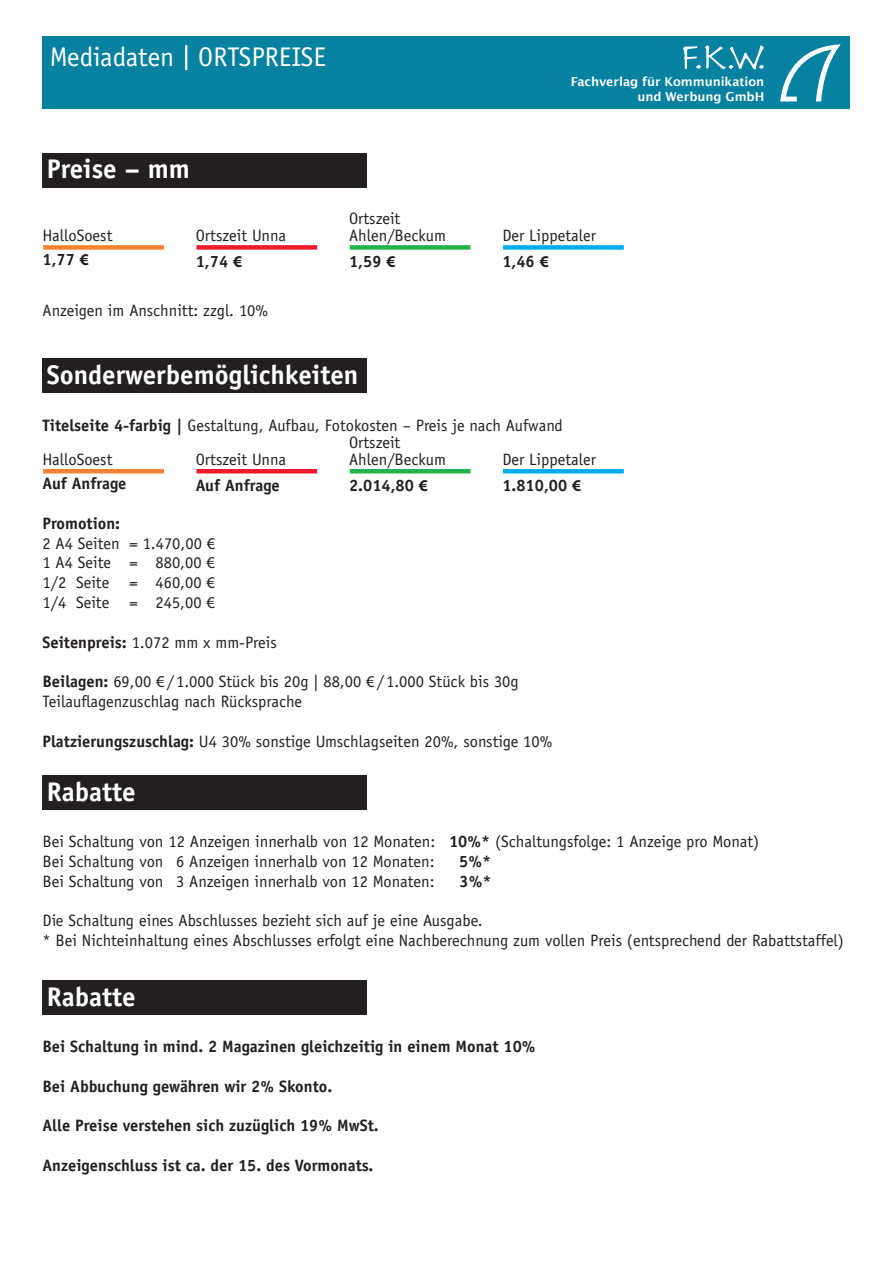
<style>
.page{position:relative;width:893px;height:1263px;background:#fff}
.page>*{position:absolute;margin:0;border:0;box-sizing:border-box;transform-origin:0 0}
.t1{font:700 27px "Officina Sans";color:#fff}
.t2{font:27px "Officina Sans";color:#fff}
.t3{font:16.5px/19.8px "Officina Sans";color:#231f20}
.t4{font:700 16.5px "Officina Sans";color:#231f20}
.t5{font:600 12.3px/14.7px "Lucida Sans";letter-spacing:-.005em;color:#fff;text-align:right}
.s1{font-family:"Myriad Pro"}
.s2{font-weight:700}
</style>
<div class="page">
<div style="left:43px;top:36px;width:807px;height:73px;background:#0681a0"></div>
<hr style="left:185px;top:45px;width:2px;height:25px;background:#fff">
<svg style="left:780px;top:44px;width:61px;height:57px"></svg>
<svg style="left:683px;top:45px;width:81px;height:24px"></svg>
<div style="left:43px;top:153px;width:324px;height:34px;background:#231f20"></div>
<div style="left:43px;top:358px;width:324px;height:34px;background:#231f20"></div>
<div style="left:43px;top:776px;width:324px;height:34px;background:#231f20"></div>
<div style="left:43px;top:981px;width:324px;height:34px;background:#231f20"></div>
<div style="left:350px;top:245px;width:120px;height:5px;background:#23b24b"></div>
<hr style="left:350px;top:469px;width:120px;height:4px;background:#23b24b">
<div style="left:503px;top:245px;width:121px;height:5px;background:#00aeef"></div>
<hr style="left:503px;top:469px;width:121px;height:4px;background:#00aeef">
<div style="left:196px;top:245px;width:121px;height:5px;background:#ee1b2d"></div>
<hr style="left:196px;top:469px;width:121px;height:4px;background:#ee1b2d">
<div style="left:43px;top:245px;width:121px;height:5px;background:#f48232"></div>
<hr style="left:43px;top:469px;width:121px;height:4px;background:#f48232">
<h1 class="t2" style="left:50px;top:41px;width:278px">Mediadaten ORTSPREISE</h1>
<h1 class="t1" style="left:47px;top:152px;width:145px">Preise – mm</h1>
<p class="t3" style="left:43px;top:225px;width:71px">HalloSoest</p>
<p class="t4" style="left:43px;top:249px;width:48px">1,77 <span class="s1">€</span></p>
<p class="t3" style="left:196px;top:225px;width:92px">Ortszeit Unna</p>
<p class="t4" style="left:196px;top:251px;width:48px">1,74 <span class="s1">€</span></p>
<p class="t3" style="left:43px;top:300px;width:227px">Anzeigen im Anschnitt: zzgl. 10%</p>
<p class="t3" style="left:349px;top:210px;width:98px;line-height:16.5px">Ortszeit<br>Ahlen/Beckum</p>
<p class="t4" style="left:349px;top:251px;width:48px">1,59 <span class="s1">€</span></p>
<h1 class="t1" style="left:47px;top:358px;width:313px">Sonderwerbemöglichkeiten</h1>
<p class="t5" style="left:571px;top:74px;width:195px">Fachverlag für Kommunikation und Werbung GmbH</p>
<p class="t3" style="left:502px;top:225px;width:95px">Der Lippetaler</p>
<p class="t4" style="left:502px;top:251px;width:48px">1,46 <span class="s1">€</span></p>
<p class="t3" style="left:43px;top:415px;width:522px"><span class="s2">Titelseite 4-farbig |</span> Gestaltung, Aufbau, Fotokosten – Preis je nach Aufwand</p>
<p class="t3" style="left:349px;top:434px;width:98px;line-height:16.5px">Ortszeit<br>Ahlen/Beckum</p>
<p class="t3" style="left:43px;top:449px;width:71px">HalloSoest</p>
<p class="t3" style="left:502px;top:449px;width:95px">Der Lippetaler</p>
<p class="t3" style="left:196px;top:449px;width:92px">Ortszeit Unna</p>
<p class="t4" style="left:43px;top:473px;width:86px">Auf Anfrage</p>
<p class="t4" style="left:196px;top:475px;width:86px">Auf Anfrage</p>
<p class="t4" style="left:349px;top:475px;width:80px">2.014,80 <span class="s1">€</span></p>
<p class="t4" style="left:502px;top:475px;width:80px">1.810,00 <span class="s1">€</span></p>
<p class="t3" style="left:43px;top:513px;width:174px"><span class="s2">Promotion:<br></span>2 A4 Seiten = 1.470,00 <span class="s1">€<br></span>1 A4 Seite = 880,00 <span class="s1">€<br></span>1/2 Seite = 460,00 <span class="s1">€<br></span>1/4 Seite = 245,00 <span class="s1">€</span></p>
<p class="t3" style="left:43px;top:632px;width:236px"><span class="s2">Seitenpreis:</span> 1.072 mm x mm-Preis</p>
<p class="t3" style="left:43px;top:672px;width:478px"><span class="s2">Beilagen:</span> 69,00 <span class="s1">€</span>/ 1.000 Stück bis 20g | 88,00 <span class="s1">€</span>/ 1.000 Stück bis 30g<br>Teilauflagenzuschlag nach Rücksprache</p>
<p class="t3" style="left:43px;top:731px;width:511px"><span class="s2">Platzierungszuschlag:</span> U4 30% sonstige Umschlagseiten 20%, sonstige 10%</p>
<h1 class="t1" style="left:47px;top:775px;width:90px">Rabatte</h1>
<p class="t3" style="left:43px;top:832px;width:718px">Bei Schaltung von 12 Anzeigen innerhalb von 12 Monaten: <span class="s2">10%*</span> (Schaltungsfolge: 1 Anzeige pro Monat)<br>Bei Schaltung von 6 Anzeigen innerhalb von 12 Monaten:</p>
<p class="t4" style="left:459px;top:851px;width:34px">5%*</p>
<p class="t3" style="left:43px;top:871px;width:394px">Bei Schaltung von 3 Anzeigen innerhalb von 12 Monaten:</p>
<p class="t4" style="left:460px;top:871px;width:34px">3%*</p>
<p class="t3" style="left:43px;top:911px;width:803px">Die Schaltung eines Abschlusses bezieht sich auf je eine Ausgabe.<br>* Bei Nichteinhaltung eines Abschlusses erfolgt eine Nachberechnung zum vollen Preis (entsprechend der Rabattstaffel)</p>
<h1 class="t1" style="left:47px;top:980px;width:90px">Rabatte</h1>
<p class="t4" style="left:43px;top:1036px;width:495px">Bei Schaltung in mind. 2 Magazinen gleichzeitig in einem Monat 10%</p>
<p class="t4" style="left:43px;top:1076px;width:291px">Bei Abbuchung gewähren wir 2% Skonto.</p>
<p class="t4" style="left:43px;top:1115px;width:338px">Alle Preise verstehen sich zuzüglich 19% MwSt.</p>
<p class="t4" style="left:43px;top:1155px;width:332px">Anzeigenschluss ist ca. der 15. des Vormonats.</p>
</div>
